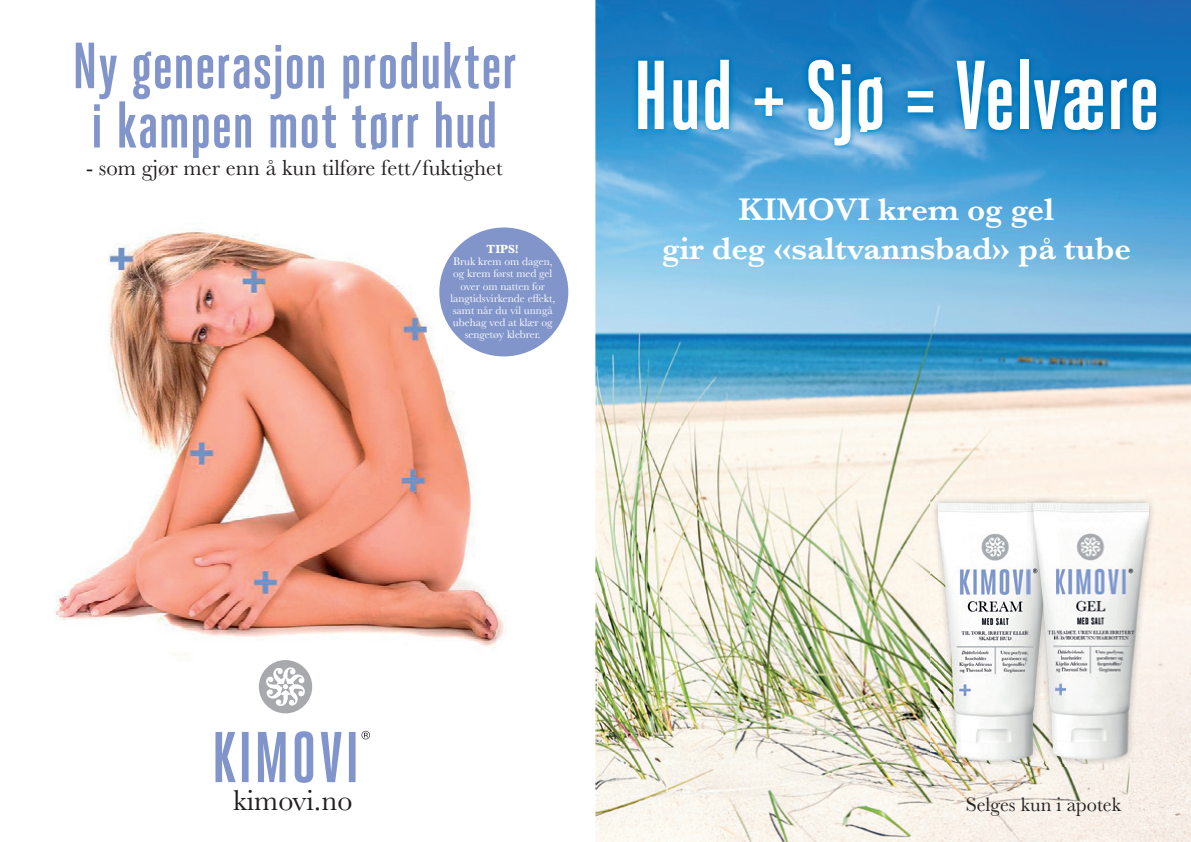
<style>
.page{position:relative;width:1191px;height:842px;background:#fff}
.page>*{position:absolute;margin:0;border:0;box-sizing:border-box;transform-origin:0 0}
.t1{font:700 97.6px "Heroic Condensed";color:#fff}
.t2{font:700 65.1px/59.3px "Heroic Condensed";letter-spacing:.005em;color:#8295cb}
.t3{font:600 32.5px/39px "Baskerville";color:#fff;text-align:center}
.t4{font:30.1px "Baskerville";color:#231f20}
.t5{font:22.8px "Baskerville";color:#231f20}
.t6{font:20.3px "Baskerville";color:#231f20}
.t7{font:700 12.2px "Baskerville";color:#fff}
.t8{font:11.4px/12.2px "Baskerville";color:#fff;text-align:center}
</style>
<div class="page">
<img style="left:55px;top:229px;width:452px;height:427px">
<svg style="left:215px;top:731px;width:140px;height:52px"></svg>
<svg style="left:259px;top:660px;width:53px;height:53px"></svg>
<svg style="left:361px;top:731px;width:9px;height:8px"></svg>
<div style="left:439px;top:227px;width:129px;height:129px;background:#8295cb;border-radius:50%"></div>
<img style="left:595px;top:0;width:596px;height:842px">
<img style="left:930px;top:495px;width:226px;height:34px">
<img style="left:930px;top:529px;width:33px;height:238px">
<img style="left:963px;top:762px;width:160px;height:5px">
<img style="left:938px;top:503px;width:87px;height:259px">
<div style="left:1123px;top:529px;width:33px;height:237px;background:#faf1e9"></div>
<img style="left:1025px;top:495px;width:36px;height:271px">
<img style="left:1033px;top:503px;width:115px;height:260px">
<img style="left:630px;top:52px;width:533px;height:101px">
<h2 class="t2" style="left:72px;top:36px;width:446px">Ny generasjon produkter i kampen mot tørr hud</h2>
<h3 class="t5" style="left:86px;top:153px;width:418px">- som gjør mer enn å kun tilføre fett/fuktighet</h3>
<p class="t7" style="left:486px;top:241px;width:34px">TIPS!</p>
<p class="t8" style="left:450px;top:256px;width:106px">Bruk krem om dagen, og krem først med gel over om natten for langtidsvirkende effekt, samt når du vil unngå ubehag ved at klær og sengetøy klebrer.</p>
<h1 class="t1" style="left:633px;top:41px;width:528px">Hud + Sjø = Velvære</h1>
<h3 class="t3" style="left:662px;top:189px;width:471px">KIMOVI krem og gel<br>gir deg «saltvannsbad» på tube</h3>
<h3 class="t4" style="left:233px;top:781px;width:121px">kimovi.no</h3>
<h3 class="t6" style="left:965px;top:791px;width:157px">Selges kun i apotek</h3>
</div>
